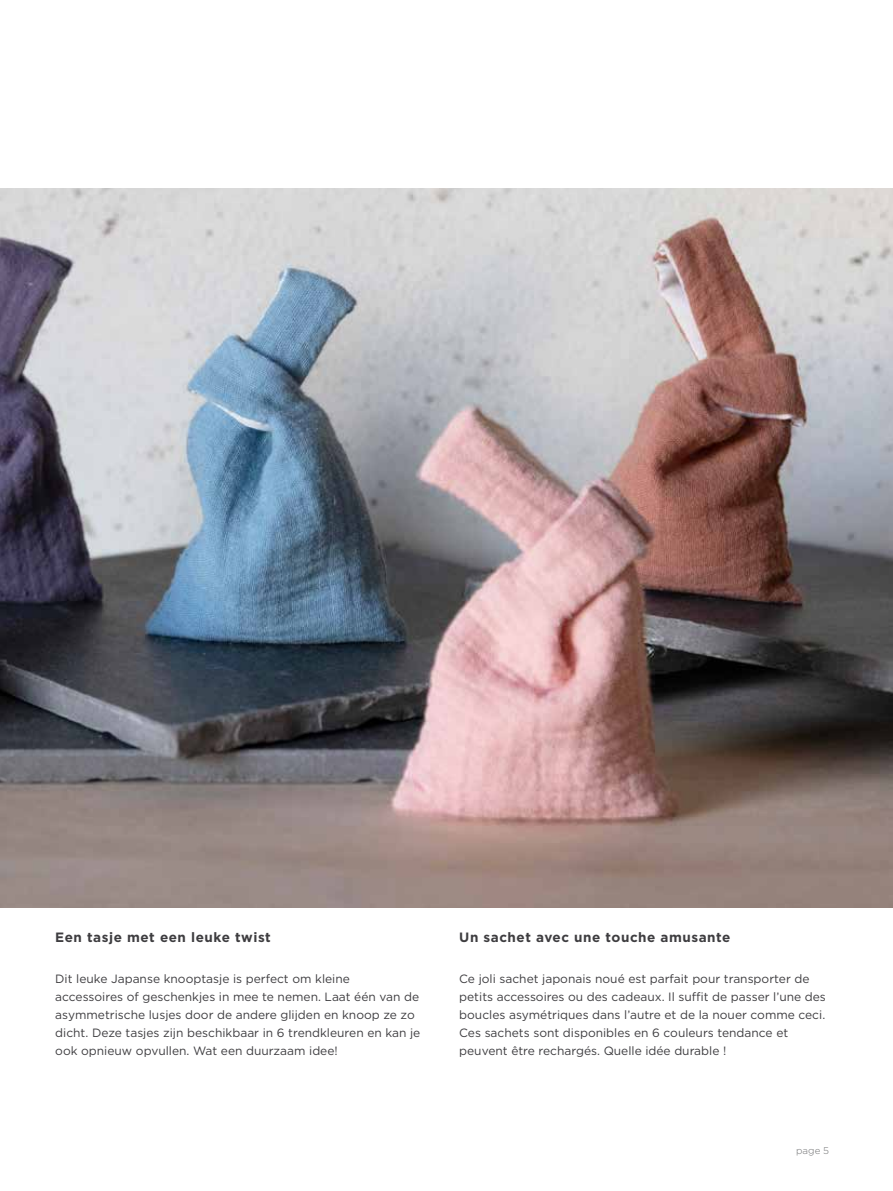
<style>
.page{position:relative;width:893px;height:1191px;background:#fff}
.page>*{position:absolute;margin:0;border:0;box-sizing:border-box;transform-origin:0 0}
.t1{font:700 13.5px "Gotham";letter-spacing:.04em;color:#3e3d40}
.t2{font:12px/18px "Gotham";color:#3e3d40}
.t3{font:300 9.75px "Gotham";color:#707172}
</style>
<div class="page">
<img style="left:0;top:188px;width:893px;height:719px">
<p class="t1" style="left:55px;top:928px;width:217px">Een tasje met een leuke twist</p>
<p class="t2" style="left:55px;top:969px;width:367px">Dit leuke Japanse knooptasje is perfect om kleine accessoires of geschenkjes in mee te nemen. Laat één van de asymmetrische lusjes door de andere glijden en knoop ze zo dicht. Deze tasjes zijn beschikbaar in 6 trendkleuren en kan je ook opnieuw opvullen. Wat een duurzaam idee!</p>
<p class="t1" style="left:459px;top:928px;width:273px">Un sachet avec une touche amusante</p>
<p class="t2" style="left:459px;top:969px;width:368px">Ce joli sachet japonais noué est parfait pour transporter de petits accessoires ou des cadeaux. Il suffit de passer l’une des boucles asymétriques dans l’autre et de la nouer comme ceci.<br>Ces sachets sont disponibles en 6 couleurs tendance et peuvent être rechargés. Quelle idée durable !</p>
<p class="t3" style="left:796px;top:1144px;width:34px">page 5</p>
</div>
